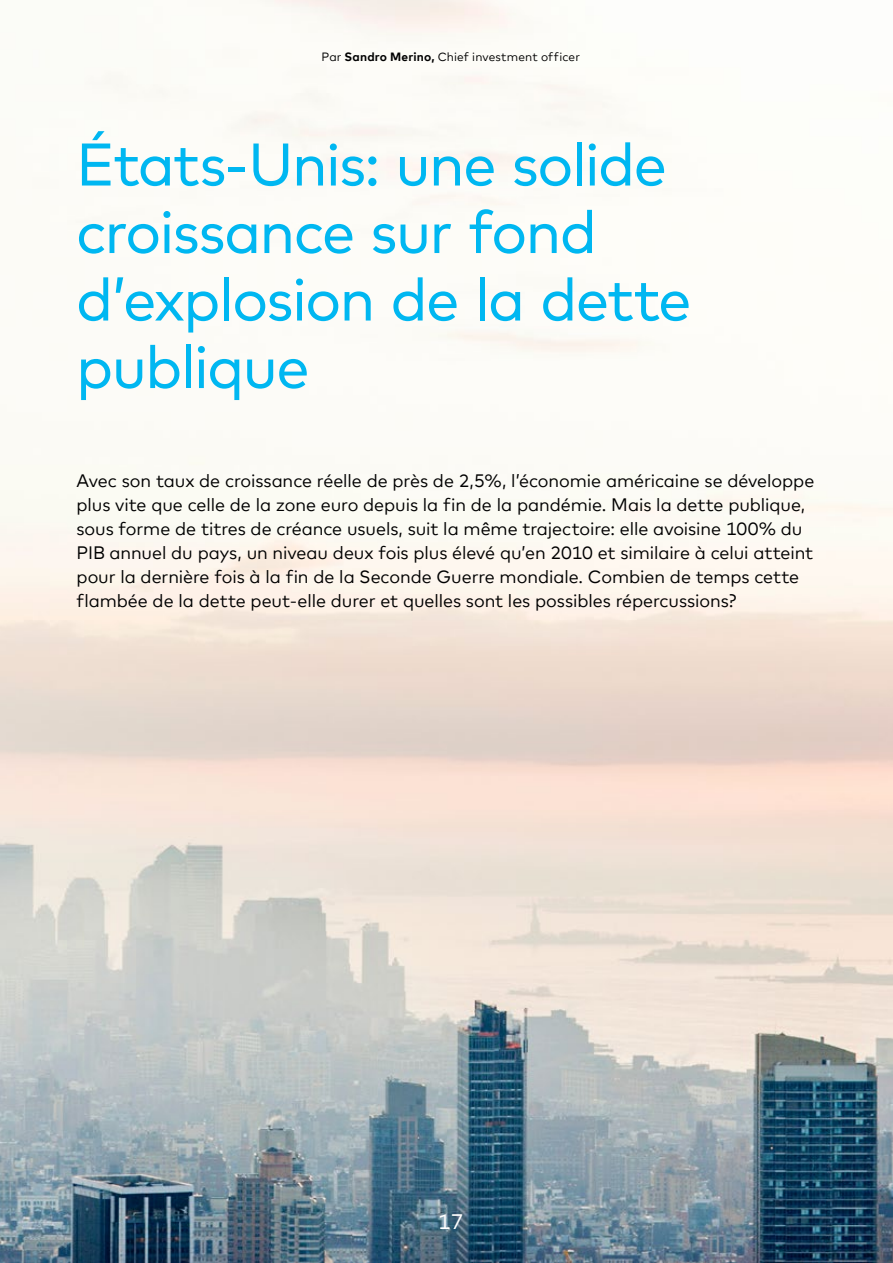
<style>
.page{position:relative;width:893px;height:1263px;background:#fff}
.page>*{position:absolute;margin:0;border:0;box-sizing:border-box;transform-origin:0 0}
.t1{font:60px/67.5px "Cler Mark Headline";letter-spacing:-.015em;color:#00b7f1}
.t2{font:21px "Cler Mark Text";color:#fff}
.t3{font:18px/24px "Cler Mark Text";letter-spacing:-.005em;color:#000}
.t4{font:12px "Cler Mark Text";letter-spacing:.015em;color:#000}
.s1{font-weight:700}
</style>
<div class="page">
<img style="left:0;top:0;width:893px;height:1263px">
<p class="t4" style="left:322px;top:47px;width:260px">Par <span class="s1">Sandro Merino,</span> Chief investment officer</p>
<h1 class="t1" style="left:77px;top:126px;width:616px">États-Unis: une solide croissance sur fond d’explosion de la dette publique</h1>
<p class="t3" style="left:77px;top:467px;width:739px">Avec son taux de croissance réelle de près de 2,5%, l’économie américaine se développe plus vite que celle de la zone euro depuis la fin de la pandémie. Mais la dette publique, sous forme de titres de créance usuels, suit la même trajectoire: elle avoisine 100% du PIB annuel du pays, un niveau deux fois plus élevé qu’en 2010 et similaire à celui atteint pour la dernière fois à la fin de la Seconde Guerre mondiale. Combien de temps cette flambée de la dette peut-elle durer et quelles sont les possibles répercussions?</p>
<p class="t2" style="left:438px;top:1206px;width:27px">17</p>
</div>
